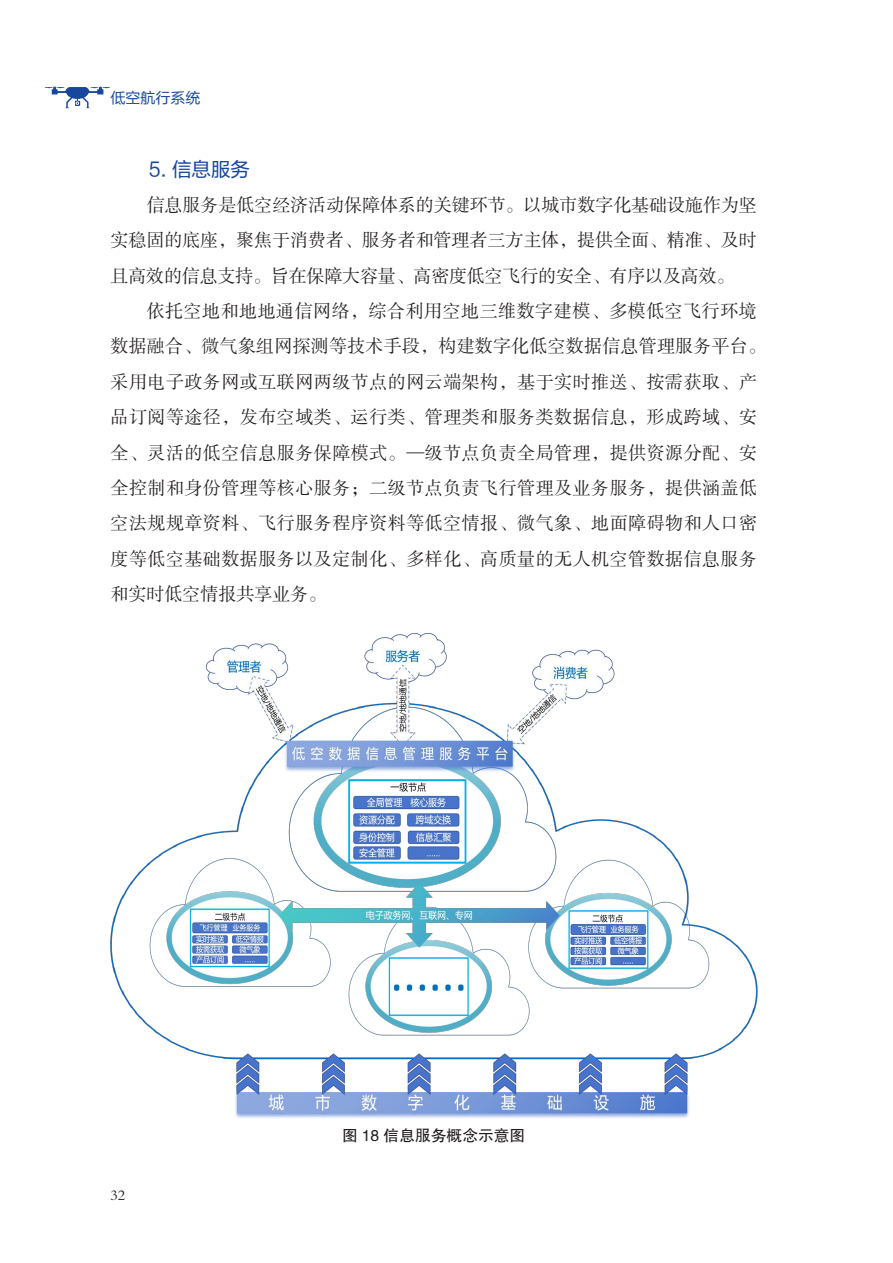
<style>
.page{position:relative;width:893px;height:1263px;background:#fff}
.page>*{position:absolute;margin:0;border:0;box-sizing:border-box;transform-origin:0 0}
.t1{font:19.5px "FZLTH3 K GBK1 0";color:#18469d}
.t2{font:18px/35.4px "FZSSK GBK1 0";letter-spacing:.025em;color:#231f20;text-align:justify}
.t3{font:15.75px "FZHTK GBK1 0";color:#231f20}
.t4{font:15px "FZLTHJW GB1 0";color:#18469d}
.t5{font:15px "FZSYJW GB1 0";color:#231f20}
</style>
<div class="page">
<img style="left:44px;top:86px;width:66px;height:23px">
<img style="left:110px;top:634px;width:647px;height:484px">
<p class="t4" style="left:111px;top:89px;width:92px">低空航行系统</p>
<p class="t1" style="left:149px;top:159px;width:103px">5. 信息服务</p>
<p class="t2" style="left:111px;top:187px;width:648px;text-indent:36px">信息服务是低空经济活动保障体系的关键环节。以城市数字化基础设施作为坚实稳固的底座，聚焦于消费者、服务者和管理者三方主体，提供全面、精准、及时且高效的信息支持。旨在保障大容量、高密度低空飞行的安全、有序以及高效。</p>
<p class="t2" style="left:111px;top:293px;width:657px;text-align:left;text-indent:36px">依托空地和地地通信网络，综合利用空地三维数字建模、多模低空飞行环境数据融合、微气象组网探测等技术手段，构建数字化低空数据信息管理服务平台。采用电子政务网或互联网两级节点的网云端架构，基于实时推送、按需获取、产品订阅等途径，发布空域类、运行类、管理类和服务类数据信息，形成跨域、安全、灵活的低空信息服务保障模式。—级节点负责全局管理，提供资源分配、安全控制和身份管理等核心服务；二级节点负责飞行管理及业务服务，提供涵盖低空法规规章资料、飞行服务程序资料等低空情报、微气象、地面障碍物和人口密度等低空基础数据服务以及定制化、多样化、高质量的无人机空管数据信息服务和实时低空情报共享业务。</p>
<p class="t5" style="left:111px;top:1187px;width:16px">32</p>
<p class="t3" style="left:342px;top:1127px;width:185px">图 18 信息服务概念示意图</p>
</div>
